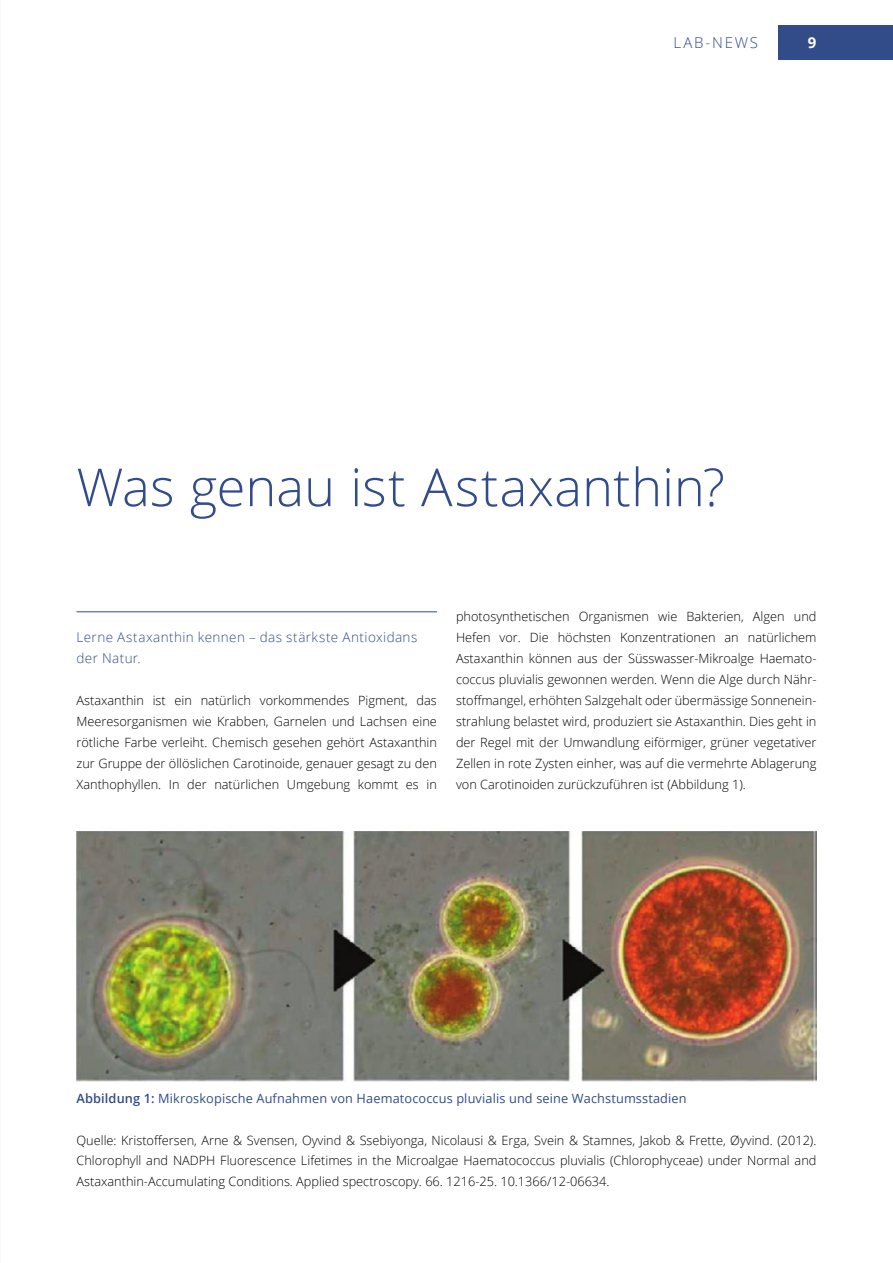
<style>
.page{position:relative;width:893px;height:1263px;background:#fff}
.page>*{position:absolute;margin:0;border:0;box-sizing:border-box;transform-origin:0 0}
.t1{font:300 52.5px "Open Sans";color:#324c89}
.t2{font:300 15px "Open Sans";letter-spacing:.12em;color:#324c89}
.t3{font:700 15px "Open Sans";color:#fff}
.t4{font:300 13.5px/21px "Open Sans";letter-spacing:.03em;color:#324c89}
.t5{font:300 12.75px/21px "Open Sans";color:#000;text-align:justify}
.t6{font:12.75px "Open Sans";letter-spacing:.01em;color:#324c89}
.s1{font-weight:600}
</style>
<div class="page">
<div style="left:778px;top:26px;width:115px;height:34px;background:#324c89"></div>
<hr style="left:77px;top:611px;width:360px;height:1px;background:#324c89">
<img style="left:77px;top:832px;width:739px;height:250px">
<p class="t2" style="left:673px;top:32px;width:86px">LAB-NEWS</p>
<p class="t3" style="left:808px;top:32px;width:10px">9</p>
<h1 class="t1" style="left:77px;top:451px;width:650px">Was genau ist Astaxanthin?</h1>
<p class="t4" style="left:77px;top:626px;width:342px">Lerne Astaxanthin kennen – das stärkste Antioxidans der Natur.</p>
<p class="t5" style="left:77px;top:689px;width:362px">Astaxanthin ist ein natürlich vorkommendes Pigment, das Meeresorganismen wie Krabben, Garnelen und Lachsen eine rötliche Farbe verleiht. Chemisch gesehen gehört Astaxanthin zur Gruppe der öllöslichen Carotinoide, genauer gesagt zu den Xanthophyllen. In der natürlichen Umgebung kommt es in</p>
<p class="t5" style="left:456px;top:605px;width:362px">photosynthetischen Organismen wie Bakterien, Algen und Hefen vor. Die höchsten Konzentrationen an natürlichem Astaxanthin können aus der Süsswasser-Mikroalge Haemato&shy;coccus pluvialis gewonnen werden. Wenn die Alge durch Nähr&shy;stoffmangel, erhöhten Salzgehalt oder übermässige Sonnenein&shy;strahlung belastet wird, produziert sie Astaxanthin. Dies geht in der Regel mit der Umwandlung eiförmiger, grüner vegetativer Zellen in rote Zysten einher, was auf die vermehrte Ablagerung von Carotinoiden zurückzuführen ist (Abbildung 1).</p>
<p class="t6" style="left:77px;top:1089px;width:612px"><span class="s1">Abbildung 1:</span> Mikroskopische Aufnahmen von Haematococcus pluvialis und seine Wachstumsstadien</p>
<p class="t5" style="left:77px;top:1129px;width:741px">Quelle: Kristoffersen, Arne &amp; Svensen, Oyvind &amp; Ssebiyonga, Nicolausi &amp; Erga, Svein &amp; Stamnes, Jakob &amp; Frette, Øyvind. (2012).<br>Chlorophyll and NADPH Fluorescence Lifetimes in the Microalgae Haematococcus pluvialis (Chlorophyceae) under Normal and Astaxanthin-Accumulating Conditions. Applied spectroscopy. 66. 1216-25. 10.1366/12-06634.</p>
</div>
